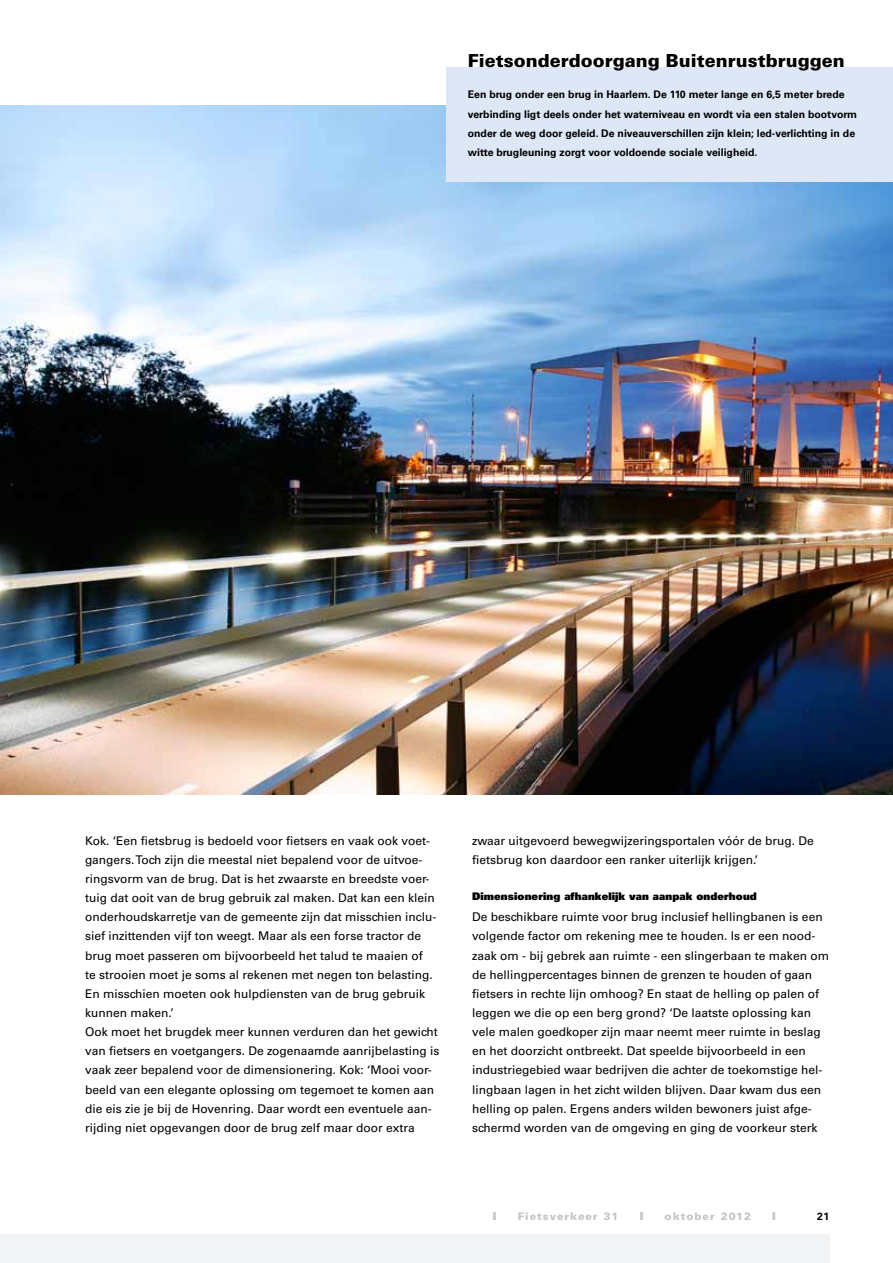
<style>
.page{position:relative;width:893px;height:1263px;background:#fff}
.page>*{position:absolute;margin:0;border:0;box-sizing:border-box;transform-origin:0 0}
.t1{font:900 18px "Univers LT";color:#000}
.t2{font:12px/19.2px "Univers LT";color:#000}
.t3{font:900 10.8px "Univers LT";color:#c3c5c8;scale:1.2 1}
.t4{font:700 10.5px/19.2px "Univers LT";color:#000}
.t5{font:900 10.5px "Univers";letter-spacing:.01em;color:#000}
.t6{font:900 10.5px "Univers LT";letter-spacing:.1em;color:#c3c5c8}
</style>
<div class="page">
<div style="left:0;top:1234px;width:829px;height:29px;background:#f3f4f5"></div>
<img style="left:0;top:105px;width:893px;height:689px">
<div style="left:446px;top:67px;width:447px;height:115px;background:#dde7f5"></div>
<h1 class="t1" style="left:468px;top:49px;width:379px">Fietsonderdoorgang Buitenrustbruggen</h1>
<p class="t4" style="left:468px;top:85px;width:391px">Een brug onder een brug in Haarlem. De 110 meter lange en 6,5 meter brede verbinding ligt deels onder het waterniveau en wordt via een stalen bootvorm onder de weg door geleid. De niveauverschillen zijn klein; led-verlichting in de witte brugleuning zorgt voor voldoende sociale veiligheid.</p>
<p class="t2" style="left:85px;top:831px;width:356px">Kok. ‘Een fietsbrug is bedoeld voor fietsers en vaak ook voet&shy;gangers. Toch zijn die meestal niet bepalend voor de uitvoe&shy;ringsvorm van de brug. Dat is het zwaarste en breedste voer&shy;tuig dat ooit van de brug gebruik zal maken. Dat kan een klein onderhoudskarretje van de gemeente zijn dat misschien inclu&shy;sief inzittenden vijf ton weegt. Maar als een forse tractor de brug moet passeren om bijvoorbeeld het talud te maaien of<br>te strooien moet je soms al rekenen met negen ton belasting.<br>En misschien moeten ook hulpdiensten van de brug gebruik kunnen maken.’<br>Ook moet het brugdek meer kunnen verduren dan het gewicht van fietsers en voetgangers. De zogenaamde aanrijbelasting is vaak zeer bepalend voor de dimensionering. Kok: ‘Mooi voor&shy;beeld van een elegante oplossing om tegemoet te komen aan die eis zie je bij de Hovenring. Daar wordt een eventuele aan&shy;rijding niet opgevangen door de brug zelf maar door extra</p>
<p class="t2" style="left:472px;top:831px;width:343px">zwaar uitgevoerd bewegwijzeringsportalen vóór de brug. De fietsbrug kon daardoor een ranker uiterlijk krijgen.’</p>
<p class="t5" style="left:472px;top:889px;width:286px">Dimensionering afhankelijk van aanpak onderhoud</p>
<p class="t2" style="left:472px;top:907px;width:358px">De beschikbare ruimte voor brug inclusief hellingbanen is een volgende factor om rekening mee te houden. Is er een nood&shy;zaak om - bij gebrek aan ruimte - een slingerbaan te maken om de hellingpercentages binnen de grenzen te houden of gaan fietsers in rechte lijn omhoog? En staat de helling op palen of leggen we die op een berg grond? ‘De laatste oplossing kan vele malen goedkoper zijn maar neemt meer ruimte in beslag en het doorzicht ontbreekt. Dat speelde bijvoorbeeld in een industriegebied waar bedrijven die achter de toekomstige hel&shy;lingbaan lagen in het zicht wilden blijven. Daar kwam dus een helling op palen. Ergens anders wilden bewoners juist afge&shy;schermd worden van de omgeving en ging de voorkeur sterk</p>
<p class="t3" style="left:492px;top:1209px;width:5px">I</p>
<p class="t6" style="left:518px;top:1209px;width:102px">Fietsverkeer 31</p>
<p class="t3" style="left:639px;top:1209px;width:5px">I</p>
<p class="t6" style="left:665px;top:1209px;width:88px">oktober 2012</p>
<p class="t3" style="left:772px;top:1209px;width:5px">I</p>
<p class="t4" style="left:817px;top:1206px;width:14px">21</p>
</div>
